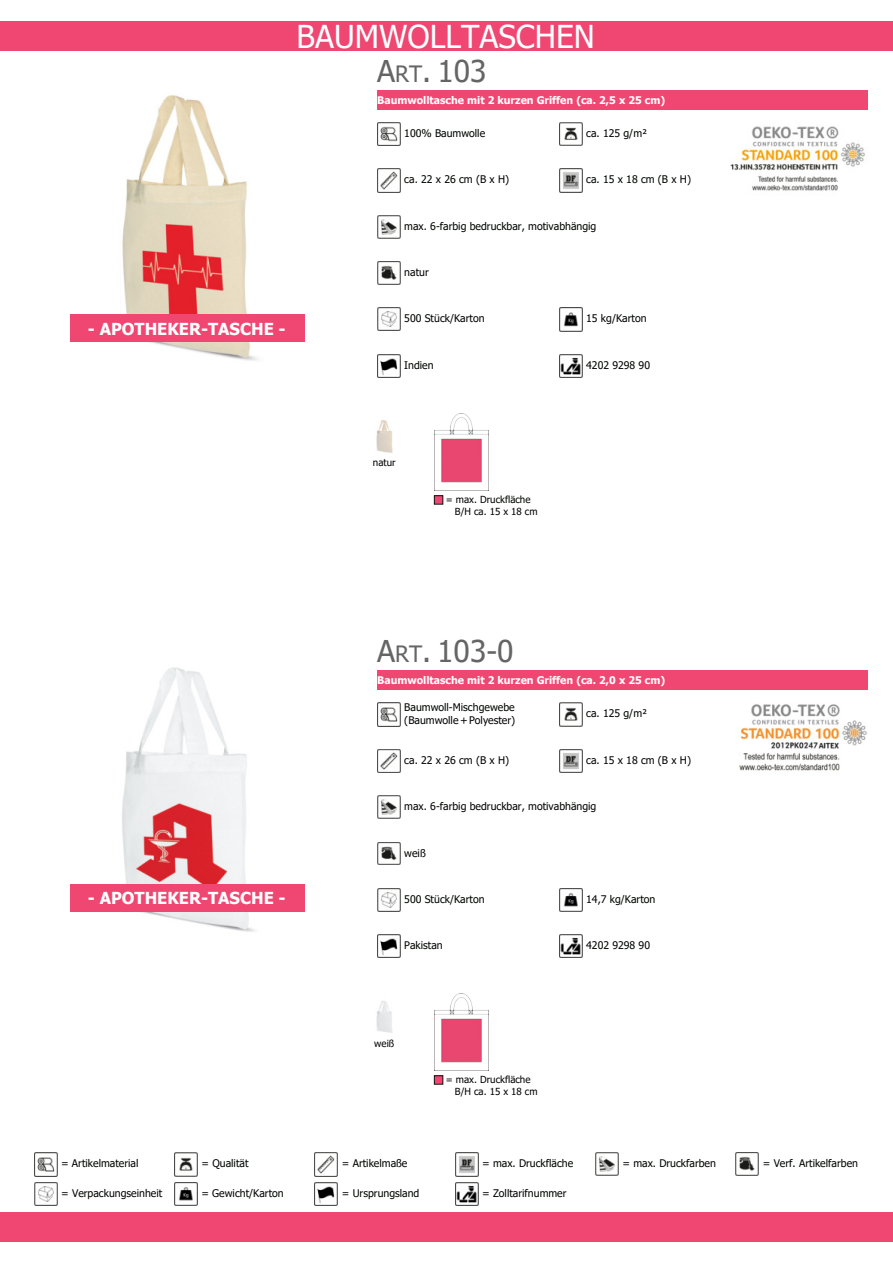
<style>
.page{position:relative;width:893px;height:1263px;background:#fff}
.page>*{position:absolute;margin:0;border:0;box-sizing:border-box;transform-origin:0 0}
.t1{font:31.5px "Tahoma";color:#fff}
.t2{font:30px "Tahoma";color:#656565}
.t3{font:700 16.5px "Tahoma";color:#fff}
.t4{font:10.5px/12.6px "Tahoma";color:#000501}
.t5{font:700 10.5px "Tahoma";color:#fff}
.t6{font:9.75px/11.7px "Tahoma";color:#000501}
.s1{font-size:22.5px}
</style>
<div class="page">
<img style="left:122px;top:95px;width:279px;height:269px">
<img style="left:122px;top:667px;width:293px;height:268px">
<div style="left:0;top:21px;width:893px;height:30px;background:#ef4771"></div>
<img style="left:377px;top:703px;width:23px;height:23px">
<div style="left:377px;top:671px;width:490px;height:19px;background:#ef4771"></div>
<img style="left:377px;top:842px;width:23px;height:23px">
<img style="left:377px;top:749px;width:23px;height:23px">
<img style="left:377px;top:888px;width:23px;height:23px">
<img style="left:559px;top:703px;width:23px;height:23px">
<img style="left:559px;top:749px;width:23px;height:23px">
<img style="left:377px;top:796px;width:23px;height:23px">
<img style="left:559px;top:888px;width:23px;height:23px">
<img style="left:376px;top:1001px;width:16px;height:32px">
<img style="left:377px;top:935px;width:23px;height:23px">
<img style="left:559px;top:935px;width:23px;height:23px">
<img style="left:377px;top:122px;width:23px;height:24px">
<div style="left:377px;top:90px;width:490px;height:20px;background:#ef4771"></div>
<img style="left:377px;top:262px;width:23px;height:22px">
<img style="left:377px;top:169px;width:23px;height:23px">
<img style="left:377px;top:308px;width:23px;height:23px">
<img style="left:559px;top:122px;width:23px;height:24px">
<img style="left:559px;top:169px;width:23px;height:23px">
<img style="left:377px;top:215px;width:23px;height:23px">
<img style="left:559px;top:308px;width:23px;height:23px">
<img style="left:376px;top:420px;width:17px;height:33px">
<img style="left:377px;top:354px;width:23px;height:23px">
<img style="left:559px;top:354px;width:23px;height:23px">
<div style="left:0;top:1212px;width:893px;height:30px;background:#ef4771"></div>
<img style="left:434px;top:414px;width:55px;height:77px">
<div style="left:434px;top:496px;width:9px;height:8px;background:#ef4771"></div>
<div style="left:434px;top:496px;width:9px;height:8px;border:1px solid #161413"></div>
<img style="left:434px;top:994px;width:55px;height:77px">
<div style="left:434px;top:1076px;width:9px;height:8px;background:#ef4771"></div>
<div style="left:434px;top:1076px;width:9px;height:8px;border:1px solid #161413"></div>
<img style="left:730px;top:126px;width:135px;height:65px">
<img style="left:739px;top:704px;width:128px;height:67px">
<img style="left:34px;top:1153px;width:23px;height:23px">
<img style="left:174px;top:1153px;width:23px;height:23px">
<img style="left:315px;top:1153px;width:23px;height:23px">
<img style="left:455px;top:1153px;width:23px;height:23px">
<img style="left:595px;top:1153px;width:23px;height:23px">
<img style="left:736px;top:1152px;width:23px;height:23px">
<img style="left:34px;top:1183px;width:23px;height:22px">
<img style="left:174px;top:1183px;width:23px;height:23px">
<img style="left:315px;top:1183px;width:23px;height:23px">
<img style="left:455px;top:1183px;width:23px;height:23px">
<div style="left:70px;top:314px;width:235px;height:28px;background:#ef4771"></div>
<div style="left:70px;top:884px;width:235px;height:28px;background:#ef4771"></div>
<h1 class="t1" style="left:297px;top:15px;width:300px">BAUMWOLLTASCHEN</h1>
<h2 class="t2" style="left:377px;top:51px;width:111px">A<span class="s1">RT</span>. 103</h2>
<p class="t5" style="left:377px;top:93px;width:290px">Baumwolltasche mit 2 kurzen Griffen (ca. 2,5 x 25 cm)</p>
<p class="t4" style="left:404px;top:127px;width:82px">100% Baumwolle</p>
<p class="t4" style="left:404px;top:174px;width:106px">ca. 22 x 26 cm (B x H)</p>
<p class="t4" style="left:586px;top:127px;width:63px">ca. 125 g/m²</p>
<p class="t4" style="left:586px;top:174px;width:106px">ca. 15 x 18 cm (B x H)</p>
<p class="t4" style="left:404px;top:220px;width:194px">max. 6-farbig bedruckbar, motivabhängig</p>
<h3 class="t3" style="left:88px;top:317px;width:199px">- APOTHEKER-TASCHE -</h3>
<h3 class="t3" style="left:88px;top:887px;width:199px">- APOTHEKER-TASCHE -</h3>
<p class="t4" style="left:404px;top:266px;width:26px">natur</p>
<p class="t4" style="left:404px;top:313px;width:82px">500 Stück/Karton</p>
<p class="t4" style="left:586px;top:313px;width:62px">15 kg/Karton</p>
<p class="t4" style="left:404px;top:359px;width:31px">Indien</p>
<p class="t4" style="left:586px;top:359px;width:65px">4202 9298 90</p>
<p class="t6" style="left:373px;top:457px;width:24px">natur</p>
<p class="t6" style="left:455px;top:494px;width:84px;text-indent:-9px">= max. Druckfläche<br>B/H ca. 15 x 18 cm</p>
<h2 class="t2" style="left:377px;top:631px;width:138px">A<span class="s1">RT</span>. 103-0</h2>
<p class="t5" style="left:377px;top:673px;width:290px">Baumwolltasche mit 2 kurzen Griffen (ca. 2,0 x 25 cm)</p>
<p class="t4" style="left:404px;top:701px;width:113px">Baumwoll-Mischgewebe (Baumwolle + Polyester)</p>
<p class="t4" style="left:404px;top:754px;width:106px">ca. 22 x 26 cm (B x H)</p>
<p class="t4" style="left:586px;top:708px;width:63px">ca. 125 g/m²</p>
<p class="t4" style="left:586px;top:754px;width:106px">ca. 15 x 18 cm (B x H)</p>
<p class="t4" style="left:404px;top:801px;width:194px">max. 6-farbig bedruckbar, motivabhängig</p>
<p class="t4" style="left:404px;top:847px;width:23px">weiß</p>
<p class="t4" style="left:404px;top:893px;width:82px">500 Stück/Karton</p>
<p class="t4" style="left:586px;top:893px;width:71px">14,7 kg/Karton</p>
<p class="t4" style="left:404px;top:940px;width:40px">Pakistan</p>
<p class="t4" style="left:586px;top:940px;width:65px">4202 9298 90</p>
<p class="t6" style="left:374px;top:1038px;width:21px">weiß</p>
<p class="t6" style="left:455px;top:1074px;width:84px;text-indent:-9px">= max. Druckfläche<br>B/H ca. 15 x 18 cm</p>
<p class="t4" style="left:61px;top:1158px;width:79px">= Artikelmaterial</p>
<p class="t4" style="left:201px;top:1158px;width:49px">= Qualität</p>
<p class="t4" style="left:342px;top:1158px;width:67px">= Artikelmaße</p>
<p class="t4" style="left:482px;top:1158px;width:93px">= max. Druckfläche</p>
<p class="t4" style="left:622px;top:1158px;width:95px">= max. Druckfarben</p>
<p class="t4" style="left:763px;top:1157px;width:97px">= Verf. Artikelfarben</p>
<p class="t4" style="left:61px;top:1187px;width:103px">= Verpackungseinheit</p>
<p class="t4" style="left:201px;top:1187px;width:84px">= Gewicht/Karton</p>
<p class="t4" style="left:342px;top:1187px;width:79px">= Ursprungsland</p>
<p class="t4" style="left:482px;top:1188px;width:86px">= Zolltarifnummer</p>
</div>
